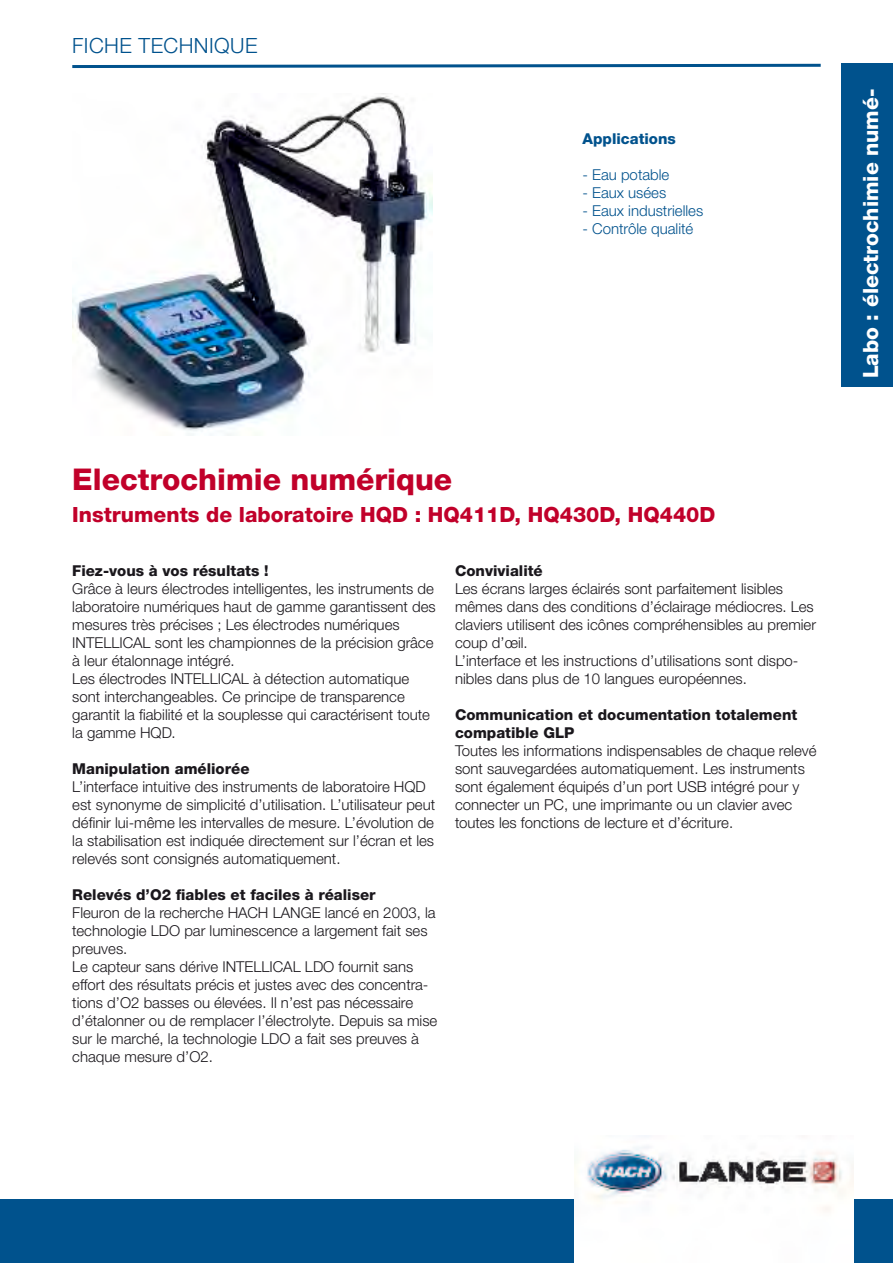
<style>
.page{position:relative;width:893px;height:1263px;background:#fff}
.page>*{position:absolute;margin:0;border:0;box-sizing:border-box;transform-origin:0 0}
.t1{font:800 30px "HL Helvetica Neue";color:#c1002a}
.t2{font:800 21px "HL Helvetica Neue";color:#c1002a}
.t3{font:800 21px "HL Helvetica Neue";color:#fff}
.t4{font:300 21px "HL Helvetica Neue";letter-spacing:.02em;color:#00528d}
.t5{font:300 15px/18px "HL Helvetica Neue";color:#1a171c}
.t6{font:800 15px/18px "HL Helvetica Neue";color:#1a171c}
.t7{font:300 15px "HL Helvetica Neue";color:#00528d}
.t8{font:800 15px "HL Helvetica Neue";color:#00528d}
</style>
<div class="page">
<div style="left:0;top:1199px;width:893px;height:64px;background:#00528d"></div>
<img style="left:575px;top:1135px;width:279px;height:128px">
<svg style="left:72px;top:63px;width:749px;height:5px"></svg>
<img style="left:72px;top:96px;width:361px;height:339px">
<div style="left:842px;top:64px;width:51px;height:323px;background:#00528d"></div>
<h2 class="t4" style="left:72px;top:33px;width:187px">Fiche technique</h2>
<h1 class="t1" style="left:72px;top:462px;width:381px">Electrochimie numérique</h1>
<p class="t8" style="left:583px;top:130px;width:95px">Applications</p>
<p class="t7" style="left:583px;top:165px;width:88px">- Eau potable</p>
<p class="t7" style="left:583px;top:183px;width:85px">- Eaux usées</p>
<p class="t7" style="left:583px;top:201px;width:122px">- Eaux industrielles</p>
<p class="t7" style="left:583px;top:219px;width:112px">- Contrôle qualité</p>
<h2 class="t2" style="left:72px;top:502px;width:645px">Instruments de laboratoire HQD : HQ411D, HQ430D, HQ440D</h2>
<p class="t6" style="left:72px;top:562px;width:198px">Fiez-vous à vos résultats !</p>
<p class="t5" style="left:72px;top:580px;width:365px">Grâce à leurs électrodes intelligentes, les instruments de laboratoire numériques haut de gamme garantissent des mesures très précises ; Les électrodes numériques<br>INTE</p>
<p class="t6" style="left:455px;top:562px;width:89px">Convivialité</p>
<p class="t5" style="left:455px;top:580px;width:363px">Les écrans larges éclairés sont parfaitement lisibles mêmes dans des conditions d’éclairage médiocres. Les claviers utilisent des icônes compréhensibles au premier coup d’œil.<br>L’interface et les instructions d’utilisations sont dispo&shy;nibles dans plus de 10 langues européennes.</p>
<p class="t6" style="left:455px;top:706px;width:344px">Communication et documentation totalement compatible GLP</p>
<p class="t5" style="left:455px;top:742px;width:363px">Toutes les informations indispensables de chaque relevé sont sauvegardées automatiquement. Les instruments sont également équipés d’un port USB intégré pour y connecter un PC, une imprimante ou un clavier avec toutes les fonctions de lecture et d’écriture.</p>
<p class="t5" style="left:72px;top:634px;width:363px;text-indent:31px">LLICAL sont les championnes de la précision grâce à leur étalonnage intégré.<br>Les électrodes INTE</p>
<p class="t5" style="left:72px;top:670px;width:359px;text-indent:129px">LLICAL à détection automatique sont interchangeables. Ce principe de transparence garantit la fiabilité et la souplesse qui caractérisent toute la gamme HQD.</p>
<p class="t6" style="left:72px;top:760px;width:179px">Manipulation améliorée</p>
<p class="t5" style="left:72px;top:778px;width:364px">L’interface intuitive des instruments de laboratoire HQ D est synonyme de simplicité d’utilisation. L’utilisateur peut définir lui-même les intervalles de mesure. L’évolution de la stabilisation est indiquée directement sur l’écran et les relevés sont consignés automatiquement.</p>
<p class="t6" style="left:72px;top:886px;width:305px">Relevés d’O2 fiables et faciles à réaliser</p>
<p class="t5" style="left:72px;top:904px;width:365px">Fleuron de la recherche HACH LANGE lancé en 2003, la technologie LDO par luminescence a largement fait ses preuves.<br>Le capteur sans dérive INTE</p>
<p class="t5" style="left:72px;top:958px;width:367px;text-indent:181px">LLICAL LDO fournit sans effort des résultats précis et justes avec des concentra&shy;tions d’O2 basses ou élevées. Il n’est pas nécessaire d’étalonner ou de remplacer l’électrolyte. Depuis sa mise sur le marché, la technologie LDO a fait ses preuves à chaque mesure d’O2.</p>
<h2 class="t3" style="left:858px;top:378px;width:291px;rotate:-90deg">Labo : électrochimie numé-</h2>
</div>
